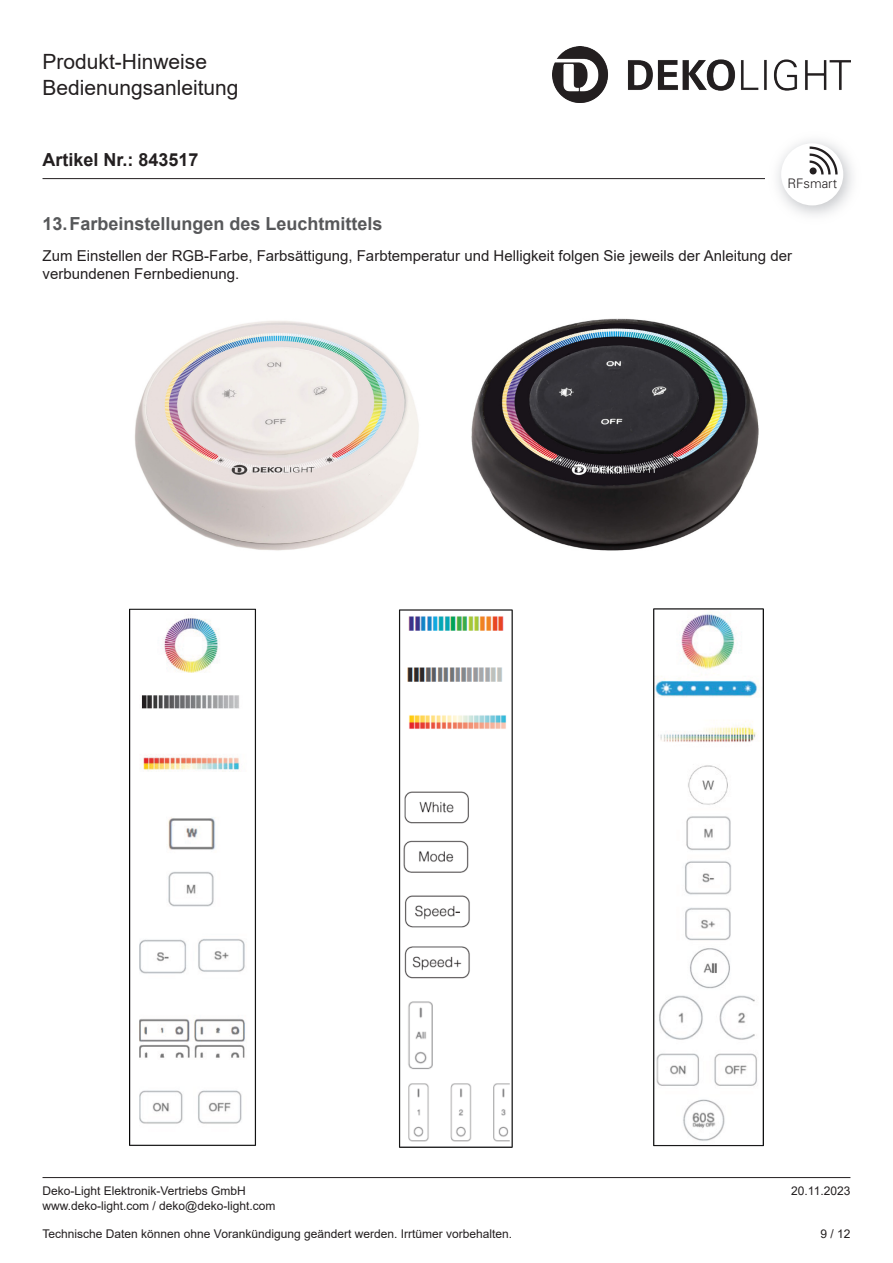
<style>
.page{position:relative;width:893px;height:1263px;background:#fff}
.page>*{position:absolute;margin:0;border:0;box-sizing:border-box;transform-origin:0 0}
.t1{font:21px/25.2px "Arial";color:#231f20}
.t2{font:700 18px "Arial";color:#57585a}
.t3{font:700 18px "Arial";color:#231f20}
.Lauftext{font:15px/18px "Arial";color:#231f20}
.t4{font:300 13.2px "Univers";color:#231f20}
.t5{font:12px "Arial";color:#231f20}
</style>
<div class="page">
<hr style="left:43px;top:178px;width:807px;height:1px;background:#231f20">
<hr style="left:43px;top:1177px;width:807px;height:1px;background:#231f20">
<img style="left:553px;top:46px;width:297px;height:56px">
<img style="left:765px;top:140px;width:87px;height:75px">
<div style="left:781px;top:143px;width:62px;height:62px;background:#fff;border-radius:50%"></div>
<svg style="left:810px;top:146px;width:28px;height:28px"></svg>
<img style="left:134px;top:318px;width:625px;height:233px">
<img style="left:129px;top:609px;width:634px;height:538px">
<h1 class="t1" style="left:43px;top:49px;width:198px">Produkt-Hinweise<br>Bedienungsanleitung</h1>
<h2 class="t3" style="left:43px;top:147px;width:158px">Artikel Nr.: 843517</h2>
<p class="t4" style="left:787px;top:175px;width:51px">RFsmart</p>
<p class="t2" style="left:43px;top:211px;width:342px">13.Farbeinstellungen des Leuchtmittels</p>
<p class="Lauftext" style="left:43px;top:246px;width:751px">Zum Einstellen der RGB-Farbe, Farbsättigung, Farbtemperatur und Helligkeit folgen Sie jeweils der Anleitung der verbundenen Fernbedienung.</p>
<p class="t5" style="left:43px;top:1183px;width:205px">Deko-Light Elektronik-Vertriebs GmbH</p>
<p class="t5" style="left:791px;top:1183px;width:61px">20.11.2023</p>
<p class="t5" style="left:43px;top:1197px;width:234px">www.deko-light.com / deko@deko-light.com</p>
<p class="t5" style="left:43px;top:1226px;width:471px">Technische Daten können ohne Vorankündigung geändert werden. Irrtümer vorbehalten.</p>
<p class="t5" style="left:820px;top:1226px;width:32px">9 / 12</p>
</div>
